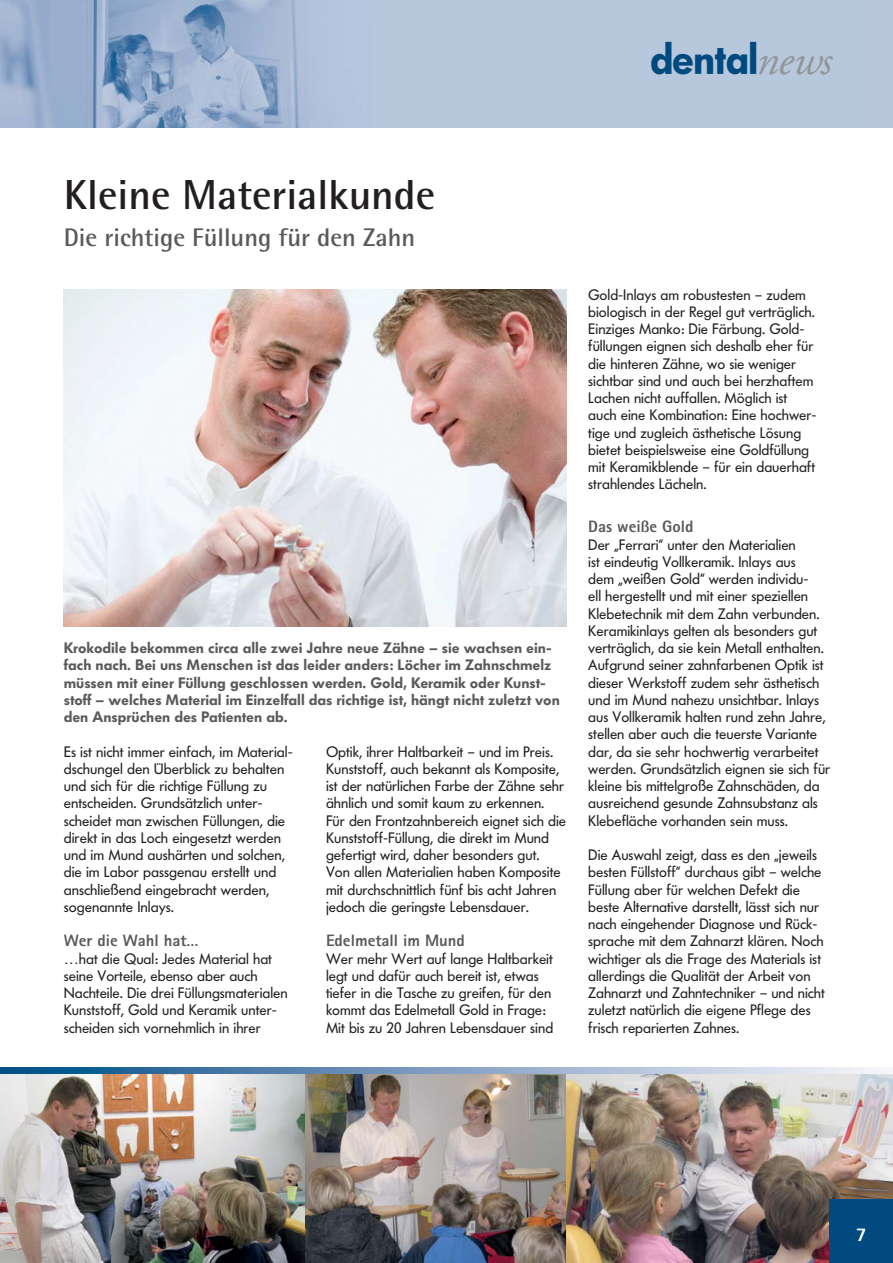
<style>
.page{position:relative;width:893px;height:1263px;background:#fff}
.page>*{position:absolute;margin:0;border:0;box-sizing:border-box;transform-origin:0 0}
.t1{font:800 43.2px "Futura BQ";letter-spacing:-.04em;color:#004a80}
.t2{font:700 42px "Rotis Semi Sans";color:#231f20}
.t3{font:700 25.5px "Rotis Semi Sans";color:#58595b}
.t4{font:800 19.5px "Rotis Sans Serif";color:#fff}
.t5{font:800 16.5px "Rotis Sans Serif";color:#58595b}
.t6{font:15px/17.2px "Futura BQ";color:#231f20}
.t7{font:600 15px/17.2px "Futura BQ";color:#58595b}
.s1{font-family:"Adobe Garamond";font-weight:400;font-style:italic;font-size:44.1px;color:#939598}
</style>
<div class="page">
<img style="left:0;top:1073px;width:567px;height:190px">
<img style="left:567px;top:1073px;width:326px;height:190px">
<img style="left:0;top:0;width:893px;height:128px">
<div style="left:829px;top:1199px;width:64px;height:64px;background:#004a80"></div>
<svg style="left:0;top:1067px;width:886px;height:6px"></svg>
<img style="left:64px;top:289px;width:503px;height:337px">
<h1 class="t1" style="left:649px;top:34px;width:184px">dental<span class="s1">news</span></h1>
<h2 class="t2" style="left:64px;top:180px;width:373px">Kleine Materialkunde</h2>
<h3 class="t3" style="left:64px;top:229px;width:353px">Die richtige Füllung für den Zahn</h3>
<p class="t7" style="left:64px;top:640px;width:498px">Krokodile bekommen circa alle zwei Jahre neue Zähne – sie wachsen ein&shy;fach nach. Bei uns Menschen ist das leider anders: Löcher im Zahnschmelz müssen mit einer Füllung geschlossen werden. Gold, Keramik oder Kunst&shy;stoff – welches Material im Einzelfall das richtige ist, hängt nicht zuletzt von den Ansprüchen des Patienten ab.</p>
<p class="t6" style="left:326px;top:744px;width:242px">Optik, ihrer Haltbarkeit – und im Preis.<br>Kunststoff, auch bekannt als Komposite, ist der natürlichen Farbe der Zähne sehr ähnlich und somit kaum zu erkennen.<br>Für den Frontzahnbereich eignet sich die Kunststoff-Füllung, die direkt im Mund gefertigt wird, daher besonders gut.<br>Von allen Materialien haben Komposite mit durchschnittlich fünf bis acht Jahren jedoch die geringste Lebensdauer.</p>
<p class="t5" style="left:326px;top:935px;width:140px">Edelmetall im Mund</p>
<p class="t6" style="left:326px;top:951px;width:229px">Wer mehr Wert auf lange Haltbarkeit legt und dafür auch bereit ist, etwas tiefer in die Tasche zu greifen, für den kommt das Edelmetall Gold in Frage:<br>Mit bis zu 20 Jahren Lebensdauer sind</p>
<p class="t6" style="left:64px;top:744px;width:231px">Es ist nicht immer einfach, im Material&shy;dschungel den Überblick zu behalten und sich für die richtige Füllung zu entscheiden. Grundsätzlich unter&shy;scheidet man zwischen Füllungen, die direkt in das Loch eingesetzt werden und im Mund aushärten und solchen, die im Labor passgenau erstellt und anschließend eingebracht werden, sogenannte Inlays.</p>
<p class="t5" style="left:64px;top:935px;width:136px">Wer die Wahl hat…</p>
<p class="t6" style="left:64px;top:951px;width:225px">…hat die Qual: Jedes Material hat seine Vorteile, ebenso aber auch Nachteile. Die drei Füllungsmaterialen Kunststoff, Gold und Keramik unter&shy;scheiden sich vornehmlich in ihrer</p>
<p class="t6" style="left:588px;top:286px;width:230px">Gold-Inlays am robustesten – zudem biologisch in der Regel gut verträglich.<br>Einziges Manko: Die Färbung. Gold&shy;füllungen eignen sich deshalb eher für die hinteren Zähne, wo sie weniger sichtbar sind und auch bei herzhaftem Lachen nicht auffallen. Möglich ist auch eine Kombination: Eine hochwer&shy;tige und zugleich ästhetische Lösung bietet beispielsweise eine Goldfüllung mit Keramikblende – für ein dauerhaft strahlendes Lächeln.</p>
<p class="t5" style="left:588px;top:521px;width:107px">Das weiße Gold</p>
<p class="t6" style="left:588px;top:537px;width:244px">Der „Ferrari“ unter den Materialien<br>ist eindeutig Vollkeramik. Inlays aus<br>dem „weißen Gold“ werden individu-<br>ell hergestellt und mit einer speziellen Klebetechnik mit dem Zahn verbunden.<br>Keramikinlays gelten als besonders gut verträglich, da sie kein Metall enthalten.<br>Aufgrund seiner zahnfarbenen Optik ist dieser Werkstoff zudem sehr ästhetisch und im Mund nahezu unsichtbar. Inlays aus Vollkeramik halten rund zehn Jahre, stellen aber auch die teuerste Variante dar, da sie sehr hochwertig verarbeitet werden. Grundsätzlich eignen sie sich für kleine bis mittelgroße Zahnschäden, da ausreichend gesunde Zahnsubstanz als Klebefläche vorhanden sein muss.</p>
<p class="t6" style="left:588px;top:847px;width:238px">Die Auswahl zeigt, dass es den „jeweils besten Füllstoff“ durchaus gibt – welche Füllung aber für welchen Defekt die beste Alternative darstellt, lässt sich nur nach eingehender Diagnose und Rück&shy;sprache mit dem Zahnarzt klären. Noch wichtiger als die Frage des Materials ist allerdings die Qualität der Arbeit von Zahnarzt und Zahntechniker – und nicht zuletzt natürlich die eigene Pflege des frisch reparierten Zahnes.</p>
<h3 class="t4" style="left:856px;top:1228px;width:12px">7</h3>
</div>
